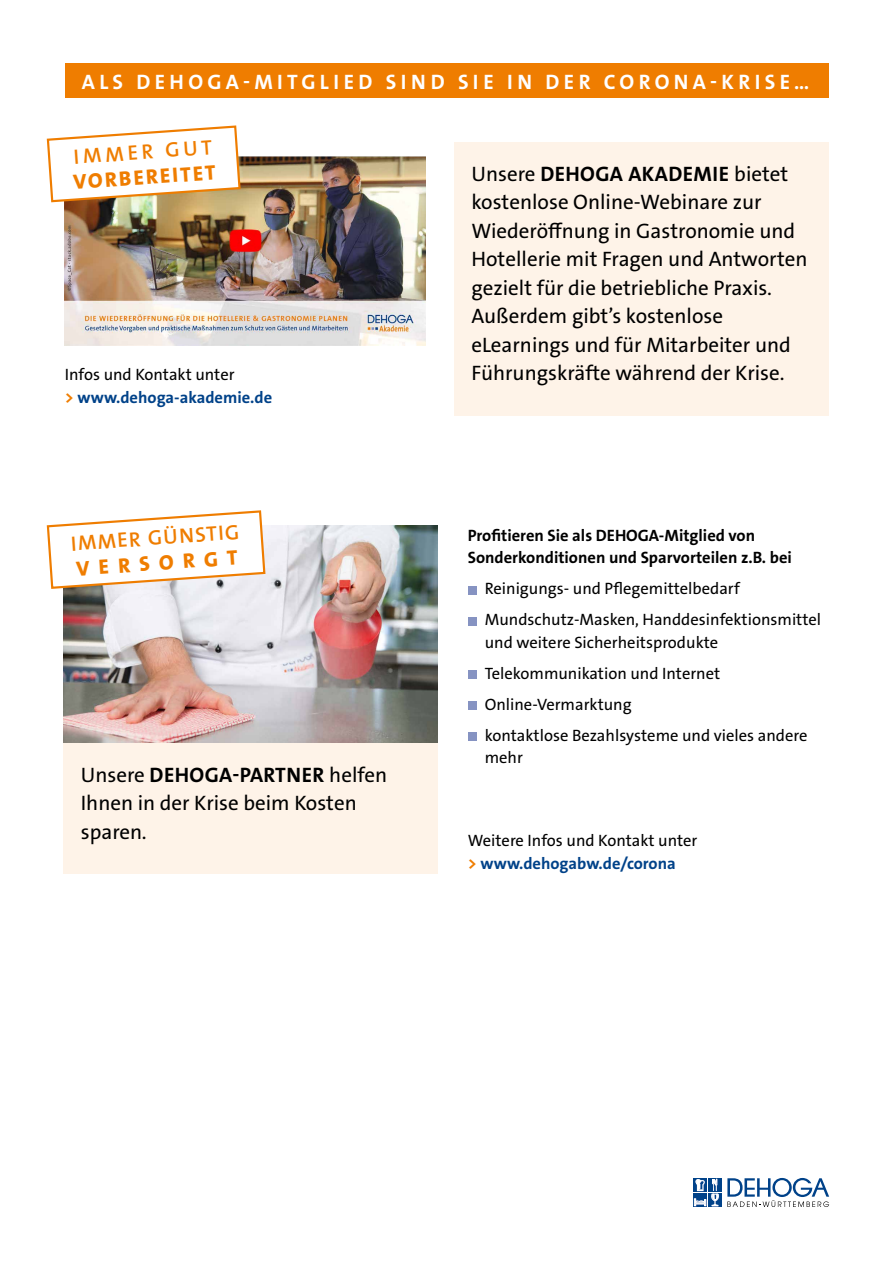
<style>
.page{position:relative;width:893px;height:1263px;background:#fff}
.page>*{position:absolute;margin:0;border:0;box-sizing:border-box;transform-origin:0 0}
.t1{font:21px/28.5px "The Sans Os F";color:#000}
.t2{font:700 21px "The Sans Os F";letter-spacing:.21em;color:#fff}
.t3{font:600 21px "The Sans Os F";color:#ef7d00}
.t4{font:800 21px "The Sans Os F";color:#ef7d00}
.t5{font:16.5px/31px "The Sans Os F";color:#000}
.t6{font:700 16.5px/22.5px "The Sans Os F";color:#000}
.t7{font:700 16.5px/22.5px "The Sans Os F";color:#004289}
.s1{font-weight:400;color:#000}
.s2{color:#ef7d00}
.s3{font-weight:700}
.s4{font-weight:700;color:#ef7d00}
.s5{font-weight:700;color:#004289}
</style>
<div class="page">
<img style="left:64px;top:525px;width:374px;height:218px">
<div style="left:468px;top:586px;width:8px;height:8px;background:#8693c2"></div>
<div style="left:468px;top:617px;width:8px;height:8px;background:#8693c2"></div>
<div style="left:468px;top:670px;width:8px;height:9px;background:#8693c2"></div>
<div style="left:468px;top:701px;width:8px;height:9px;background:#8693c2"></div>
<div style="left:468px;top:732px;width:8px;height:9px;background:#8693c2"></div>
<div style="left:454px;top:142px;width:375px;height:274px;background:#fef3e8"></div>
<img style="left:65px;top:156px;width:361px;height:190px">
<div style="left:64px;top:743px;width:374px;height:131px;background:#fef3e8"></div>
<div style="left:693px;top:1178px;width:14px;height:14px;background:#004289"></div>
<div style="left:708px;top:1178px;width:14px;height:14px;background:#004289"></div>
<svg style="left:693px;top:1193px;width:14px;height:14px"></svg>
<div style="left:708px;top:1193px;width:14px;height:14px;background:#004289"></div>
<svg style="left:694px;top:1178px;width:25px;height:28px"></svg>
<svg style="left:727px;top:1178px;width:102px;height:29px"></svg>
<div style="left:65px;top:64px;width:764px;height:34px;background:#ef7d00"></div>
<svg style="left:46px;top:125px;width:196px;height:78px"></svg>
<svg style="left:46px;top:510px;width:221px;height:80px"></svg>
<p class="t2" style="left:82px;top:68px;width:729px">ALS DEHOGA-MITGLIED SIND SIE IN DER CORONA-KRISE…</p>
<p class="t3" style="left:73px;top:143px;width:140px;rotate:-4deg">IMMER GUT</p>
<p class="t4" style="left:72px;top:169px;width:144px;rotate:-4deg">VORBEREITET</p>
<p class="t7" style="left:65px;top:364px;width:209px"><span class="s1">Infos und Kontakt unter<br></span><span class="s2">&gt;</span> www.dehoga-akademie.de</p>
<p class="t3" style="left:70px;top:530px;width:170px;rotate:-4deg">IMMER GÜNSTIG</p>
<p class="t4" style="left:75px;top:555px;width:163px;rotate:-4deg">VERSORGT</p>
<p class="t1" style="left:81px;top:761px;width:308px">Unsere <span class="s3">DEHOGA-PARTNER</span> helfen<br>Ihnen in der Krise beim Kosten sparen.</p>
<p class="t1" style="left:471px;top:159px;width:338px">Unsere <span class="s3">DEHOGA AKADEMIE</span> bietet kostenlose Online-Webinare zur Wiederöffnung in Gastronomie und Hotellerie mit Fragen und Antworten gezielt für die betriebliche Praxis.<br>Außerdem gibt’s kostenlose eLearnings und für Mitarbeiter und Führungskräfte während der Krise.</p>
<p class="t6" style="left:468px;top:524px;width:326px">Profitieren Sie als DEHOGA-Mitglied von<br>Sonderkonditionen und Sparvorteilen z.B. bei</p>
<p class="t5" style="left:485px;top:573px;width:338px">Reinigungs- und Pflegemittelbedarf<br>Mundschutz-Masken, Handdesinfektionsmittel</p>
<p class="t5" style="left:485px;top:627px;width:324px">und weitere Sicherheitsprodukte Telekommunikation und Internet Online-Vermarktung<br>kontaktlose Bezahlsysteme und vieles andere</p>
<p class="t5" style="left:485px;top:742px;width:40px">mehr</p>
<p class="t5" style="left:468px;top:830px;width:231px;line-height:22.5px">Weitere Infos und Kontakt unter <span class="s4">&gt;</span> <span class="s5">www.dehogabw.de/corona</span></p>
</div>
